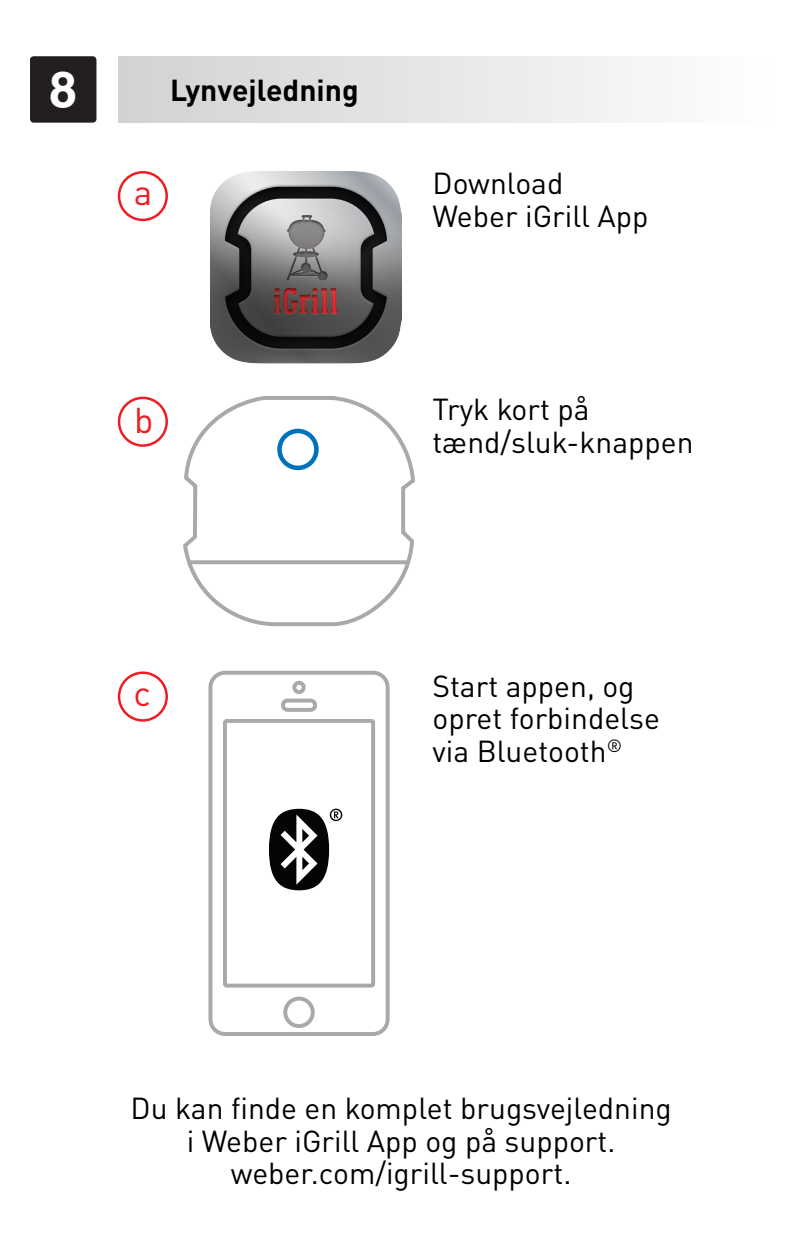
<style>
.page{position:relative;width:800px;height:1260px;background:#fff}
.page>*{position:absolute;margin:0;border:0;box-sizing:border-box;transform-origin:0 0}
.t1{font:700 50px "Helvetica LT Std";color:#fff}
.t2{font:35.5px "DIN Pro";color:#ee1d23}
.t3{font:30px/32.5px "DIN Pro";color:#000}
.t4{font:700 30px "DIN Pro";color:#000}
</style>
<div class="page">
<div style="left:118px;top:171px;width:50px;height:50px;border:2px solid #ee1d23;border-radius:50%"></div>
<div style="left:118px;top:397px;width:50px;height:50px;border:2px solid #ee1d23;border-radius:50%"></div>
<div style="left:118px;top:671px;width:50px;height:51px;border:2px solid #ee1d23;border-radius:50%"></div>
<svg style="left:183px;top:396px;width:232px;height:231px"></svg>
<svg style="left:189px;top:560px;width:218px;height:4px"></svg>
<div style="left:208px;top:671px;width:182px;height:365px;border:4px solid #a8a9ad;border-radius:15px"></div>
<div style="left:223px;top:719px;width:152px;height:269px;border:4px solid #a8a9ad;border-radius:2px"></div>
<div style="left:292px;top:681px;width:14px;height:13px;border:4px solid #a8a9ad;border-radius:50%"></div>
<div style="left:283px;top:997px;width:32px;height:31px;border:4px solid #a8a9ad;border-radius:50%"></div>
<div style="left:281px;top:699px;width:36px;height:13px;border:4px solid #a8a9ad;border-radius:5px"></div>
<svg style="left:269px;top:809px;width:73px;height:81px"></svg>
<div style="left:30px;top:56px;width:66px;height:67px;background:#231f20;border-radius:4px"></div>
<div style="left:119px;top:56px;width:652px;height:67px;background:linear-gradient(to right,#d0d1d4,#fefefe)"></div>
<img style="left:210px;top:171px;width:192px;height:193px">
<p class="t1" style="left:49px;top:59px;width:29px">8</p>
<p class="t4" style="left:170px;top:66px;width:190px">Lynvejledning</p>
<p class="t2" style="left:134px;top:165px;width:20px">a</p>
<p class="t2" style="left:134px;top:392px;width:21px">b</p>
<p class="t3" style="left:432px;top:164px;width:218px">Download<br>Weber iGrill App</p>
<p class="t3" style="left:432px;top:390px;width:263px">Tryk kort på tænd/sluk-knappen</p>
<p class="t2" style="left:133px;top:665px;width:19px">c</p>
<p class="t3" style="left:432px;top:667px;width:229px">Start appen, og opret forbindelse via Bluetooth<sup>®</sup></p>
<p class="t3" style="left:131px;top:1089px;width:543px;text-align:center">Du kan finde en komplet brugsvejledning i Weber iGrill App og på support. weber.com/igrill-support.</p>
</div>
